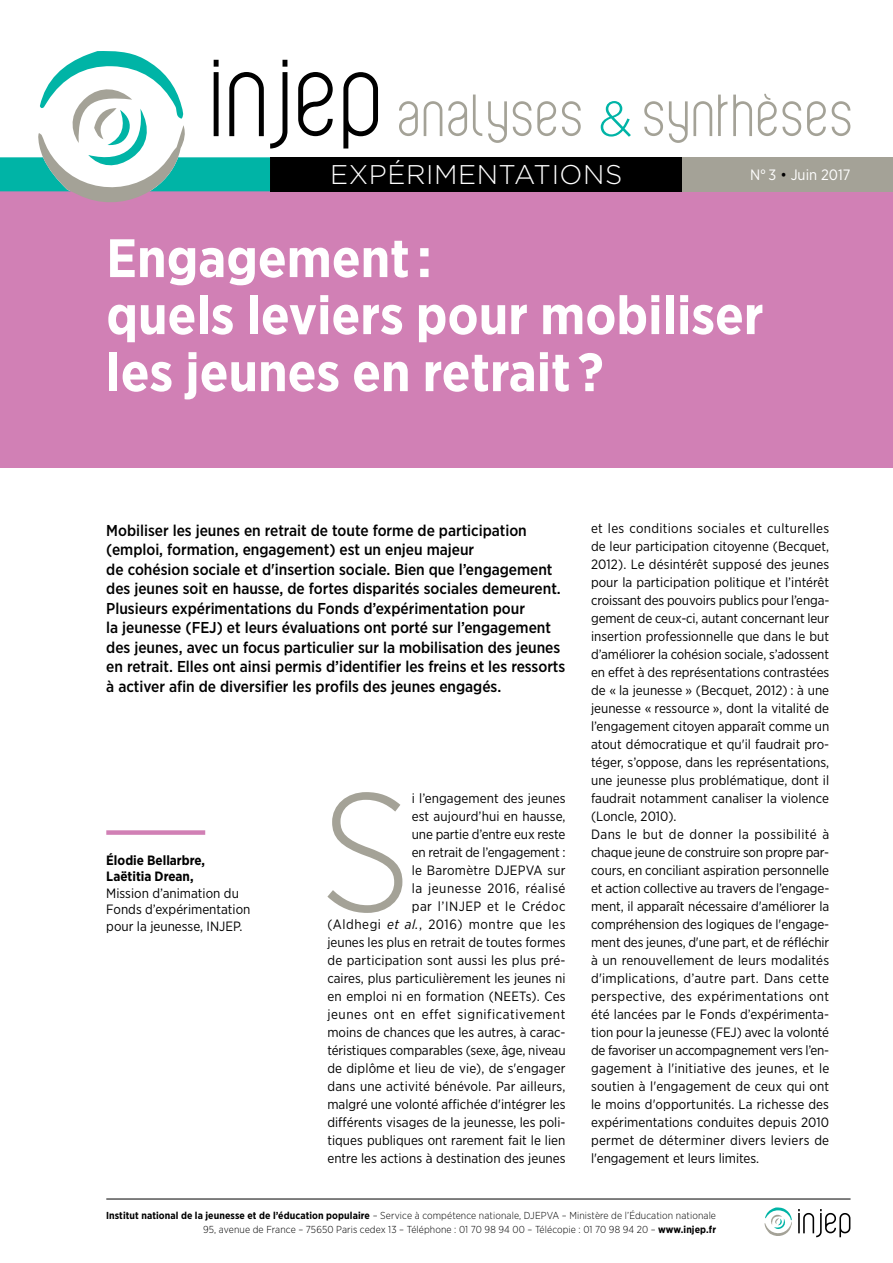
<style>
.page{position:relative;width:893px;height:1263px;background:#fff}
.page>*{position:absolute;margin:0;border:0;box-sizing:border-box;transform-origin:0 0}
.t1{font:300 167.85px "Gotham Narrow";color:#a4a297}
.t2{font:700 54px/57px "Gotham Narrow";color:#fff}
.t3{font:300 27px "Gotham";letter-spacing:.02em;color:#fff}
.t4{font:500 15.75px/19.5px "Gotham Narrow";color:#000}
.t5{font:15px "Gotham Narrow";color:#fff}
.t6{font:13.5px/18px "Gotham Narrow";color:#000}
.t7{font:700 13.5px/16.5px "Gotham Narrow";color:#000}
.t8{font:300 10.2px/14.2px "Gotham Narrow";letter-spacing:.01em;color:#000;text-align:right}
.s1{color:#000}
.s2{font-style:italic}
.s3{font-weight:700}
</style>
<div class="page">
<div style="left:0;top:191px;width:893px;height:277px;background:#d180b5"></div>
<div style="left:270px;top:157px;width:412px;height:34px;background:#000"></div>
<svg style="left:0;top:51px;width:287px;height:152px"></svg>
<svg style="left:298px;top:72px;width:35px;height:64px"></svg>
<svg style="left:343px;top:72px;width:35px;height:77px"></svg>
<svg style="left:644px;top:94px;width:206px;height:49px"></svg>
<svg style="left:601px;top:101px;width:30px;height:36px"></svg>
<svg style="left:399px;top:95px;width:182px;height:48px"></svg>
<div style="left:682px;top:157px;width:211px;height:34px;background:#a4a297"></div>
<svg style="left:798px;top:1209px;width:52px;height:28px"></svg>
<svg style="left:764px;top:1207px;width:28px;height:29px"></svg>
<hr style="left:106px;top:1199px;width:745px;height:1px;background:#000">
<div style="left:106px;top:830px;width:99px;height:5px;background:#d180b5"></div>
<h3 class="t3" style="left:330px;top:160px;width:294px">EXPÉRIMENTATIONS</h3>
<p class="t5" style="left:750px;top:165px;width:102px">N° 3 <span class="s1">•</span> Juin 2017</p>
<h2 class="t2" style="left:106px;top:229px;width:659px">Engagement :<br>quels leviers pour mobiliser les jeunes en retrait ?</h2>
<p class="t4" style="left:106px;top:520px;width:461px">Mobiliser les jeunes en retrait de toute forme de participation (emploi, formation, engagement) est un enjeu majeur<br>de cohésion sociale et d'insertion sociale. Bien que l’engagement des jeunes soit en hausse, de fortes disparités sociales demeurent.<br>Plusieurs expérimentations du Fonds d’expérimentation pour<br>la jeunesse (FEJ) et leurs évaluations ont porté sur l’engagement des jeunes, avec un focus particulier sur la mobilisation des jeunes en retrait. Elles ont ainsi permis d’identifier les freins et les ressorts à activer afin de diversifier les profils des jeunes engagés.</p>
<p class="t7" style="left:106px;top:851px;width:100px">Élodie Bellarbre,<br>Laëtitia Drean,</p>
<p class="t6" style="left:106px;top:884px;width:146px;line-height:16.5px">Mission d’animation du<br>Fonds d’expérimentation pour la jeunesse, INJEP.</p>
<h1 class="t1" style="left:320px;top:749px;width:93px">S</h1>
<p class="t6" style="left:327px;top:789px;width:240px;text-align:right">i l’engagement des jeunes<br>est aujourd’hui en hausse,<br>une partie d’entre eux reste<br>en retrait de l’engagement :<br>le Baromètre DJEPVA sur<br>la jeunesse 2016, réalisé<br>par l’INJEP et le Crédoc<br>(Aldhegi <span class="s2">et al.</span>, 2016) montre que les jeunes les plus en retrait de toutes formes de participation sont aussi les plus pré&shy;caires, plus particulièrement les jeunes ni en emploi ni en formation (NEETs). Ces jeunes ont en effet significativement moins de chances que les autres, à carac&shy;téristiques comparables (sexe, âge, niveau de diplôme et lieu de vie), de s'engager dans une activité bénévole. Par ailleurs, malgré une volonté affichée d'intégrer les différents visages de la jeunesse, les poli&shy;tiques publiques ont rarement fait le lien entre les actions à destination des jeunes</p>
<p class="t6" style="left:591px;top:519px;width:240px">et les conditions sociales et culturelles de leur participation citoyenne (Becquet, 2012). Le désintérêt supposé des jeunes pour la participation politique et l’intérêt croissant des pouvoirs publics pour l’enga&shy;gement de ceux-ci, autant concernant leur insertion professionnelle que dans le but d’améliorer la cohésion sociale, s’adossent en effet à des représentations contrastées de « la jeunesse » (Becquet, 2012) : à une jeunesse « ressource », dont la vitalité de l’engagement citoyen apparaît comme un atout démocratique et qu'il faudrait pro&shy;téger, s’oppose, dans les représentations, une jeunesse plus problématique, dont il faudrait notamment canaliser la violence (Loncle, 2010).<br>Dans le but de donner la possibilité à chaque jeune de construire son propre par&shy;cours, en conciliant aspiration personnelle et action collective au travers de l’engage&shy;ment, il apparaît nécessaire d'améliorer la compréhension des logiques de l'engage&shy;ment des jeunes, d'une part, et de réfléchir à un renouvellement de leurs modalités d'implications, d’autre part. Dans cette perspective, des expérimentations ont été lancées par le Fonds d’expérimenta&shy;tion pour la jeunesse (FEJ) avec la volonté de favoriser un accompagnement vers l’en&shy;gagement à l'initiative des jeunes, et le soutien à l'engagement de ceux qui ont le moins d'opportunités. La richesse des expérimentations conduites depuis 2010 permet de déterminer divers leviers de l'engagement et leurs limites.</p>
<p class="t8" style="left:106px;top:1208px;width:611px"><span class="s3">Institut national de la jeunesse et de l’éducation populaire</span> – Service à compétence nationale, DJEPVA – Ministère de l’Éducation nationale<br>95, avenue de France – 75650 Paris cedex 13 – Téléphone : 01 70 98 94 00 – Télécopie : 01 70 98 94 20 – <span class="s3">www.injep.fr</span></p>
</div>
